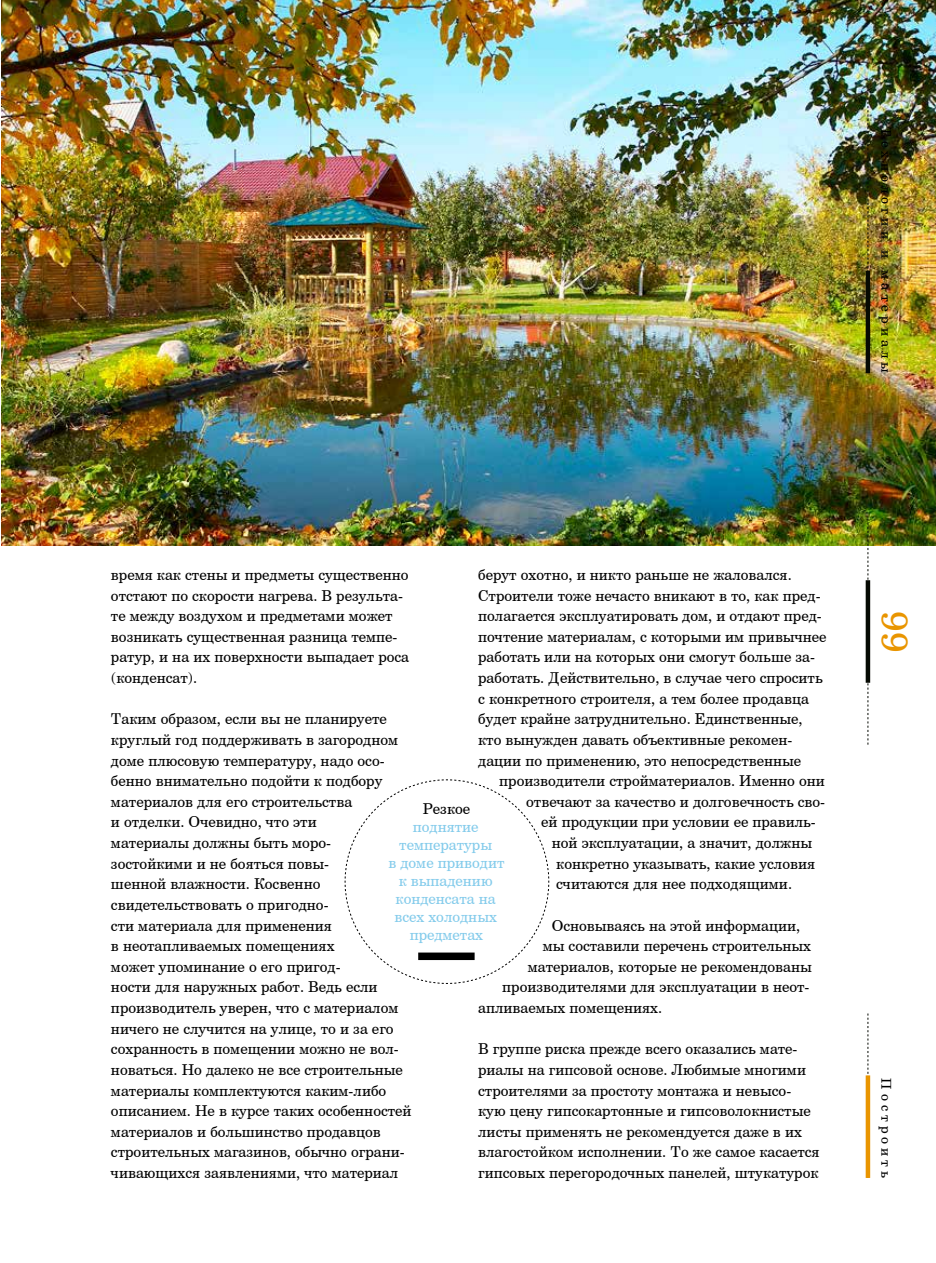
<style>
.page{position:relative;width:936px;height:1263px;background:#fff}
.page>*{position:absolute;margin:0;border:0;box-sizing:border-box;transform-origin:0 0}
.t1{font:37.5px "Century Schlbk Cyrillic BT";color:#e99500}
.t2{font:15px/20.7px "Century Schlbk Cyrillic BT";color:#000}
.t3{font:15px/18px "Century Schlbk Cyrillic BT";color:#83cbeb;text-align:center}
.t4{font:13.5px "Century Schlbk Cyrillic BT";letter-spacing:.3em;color:#000}
</style>
<div class="page">
<img style="left:2px;top:0;width:933px;height:546px">
<svg style="left:344px;top:779px;width:205px;height:205px"></svg>
<svg style="left:867px;top:1013px;width:1px;height:61px"></svg>
<svg style="left:867px;top:518px;width:1px;height:227px"></svg>
<svg style="left:867px;top:85px;width:1px;height:186px"></svg>
<div style="left:865px;top:580px;width:5px;height:103px;background:#060a03"></div>
<div style="left:865px;top:271px;width:5px;height:102px;background:#060a03"></div>
<div style="left:865px;top:1075px;width:5px;height:103px;background:#e99500"></div>
<p class="t4" style="left:894px;top:127px;width:247px;rotate:90deg">Технологии и материалы</p>
<p class="t2" style="left:478px;top:564px;width:350px">берут охотно, и никто раньше не жаловался.<br>Строители тоже нечасто вникают в то, как пред&shy;полагается эксплуатировать дом, и отдают пред&shy;почтение материалам, с которыми им привычнее работать или на которых они смогут больше за&shy;работать. Действительно, в случае чего спросить с конкретного строителя, а тем более продавца будет крайне затруднительно. Единственные, кто вынужден давать объективные рекомен&shy;дации по применению, это непосредственные</p>
<p class="t2" style="left:499px;top:770px;width:327px">производители стройматериалов. Именно они</p>
<p class="t2" style="left:526px;top:791px;width:300px">отвечают за качество и долговечность сво-</p>
<p class="t2" style="left:541px;top:812px;width:276px">ей продукции при условии ее правиль-</p>
<p class="t2" style="left:551px;top:832px;width:262px">ной эксплуатации, а значит, должны</p>
<p class="t2" style="left:556px;top:853px;width:260px">конкретно указывать, какие условия</p>
<p class="t2" style="left:556px;top:873px;width:237px">считаются для нее подходящими.</p>
<p class="t2" style="left:551px;top:915px;width:250px">Основываясь на этой информации,</p>
<p class="t2" style="left:542px;top:935px;width:270px">мы составили перечень строительных</p>
<p class="t2" style="left:527px;top:956px;width:285px">материалов, которые не рекомендованы</p>
<p class="t2" style="left:502px;top:976px;width:309px">производителями для эксплуатации в неот-</p>
<p class="t2" style="left:478px;top:997px;width:186px">апливаемых помещениях.</p>
<p class="t2" style="left:478px;top:1038px;width:343px">В группе риска прежде всего оказались мате&shy;риалы на гипсовой основе. Любимые многими строителями за простоту монтажа и невысо&shy;кую цену гипсокартонные и гипсоволокнистые листы применять не рекомендуется даже в их влагостойком исполнении. То же самое касается гипсовых перегородочных панелей, штукатурок</p>
<p class="t2" style="left:111px;top:564px;width:299px">время как стены и предметы существенно отстают по скорости нагрева. В результа&shy;те между воздухом и предметами может возникать существенная разница темпе&shy;ратур, и на их поверхности выпадает роса (конденсат).</p>
<p class="t2" style="left:111px;top:708px;width:302px">Таким образом, если вы не планируете круглый год поддерживать в загородном доме плюсовую температуру, надо осо&shy;бенно внимательно подойти к подбору материалов для его строительства<br>и отделки. Очевидно, что эти<br>материалы должны быть моро&shy;зостойкими и не бояться повы-<br>шенной влажности. Косвенно свидетельствовать о пригодно-<br>сти материала для применения<br>в неотапливаемых помещениях<br>может упоминание о его пригод-<br>ности для наружных работ. Ведь если производитель уверен, что с материалом ничего не случится на улице, то и за его сохранность в помещении можно не вол&shy;новаться. Но далеко не все строительные материалы комплектуются каким-либо описанием. Не в курсе таких особенностей материалов и большинство продавцов строительных магазинов, обычно ограни&shy;чивающихся заявлениями, что материал</p>
<p class="t2" style="left:422px;top:798px;width:49px">Резкое</p>
<p class="t3" style="left:388px;top:817px;width:118px">поднятие температуры<br>в доме приводит к выпадению конденсата на всех холодных предметах</p>
<h1 class="t1" style="left:918px;top:611px;width:43px;rotate:90deg">99</h1>
<p class="t4" style="left:894px;top:1078px;width:101px;rotate:90deg">Построить</p>
</div>
